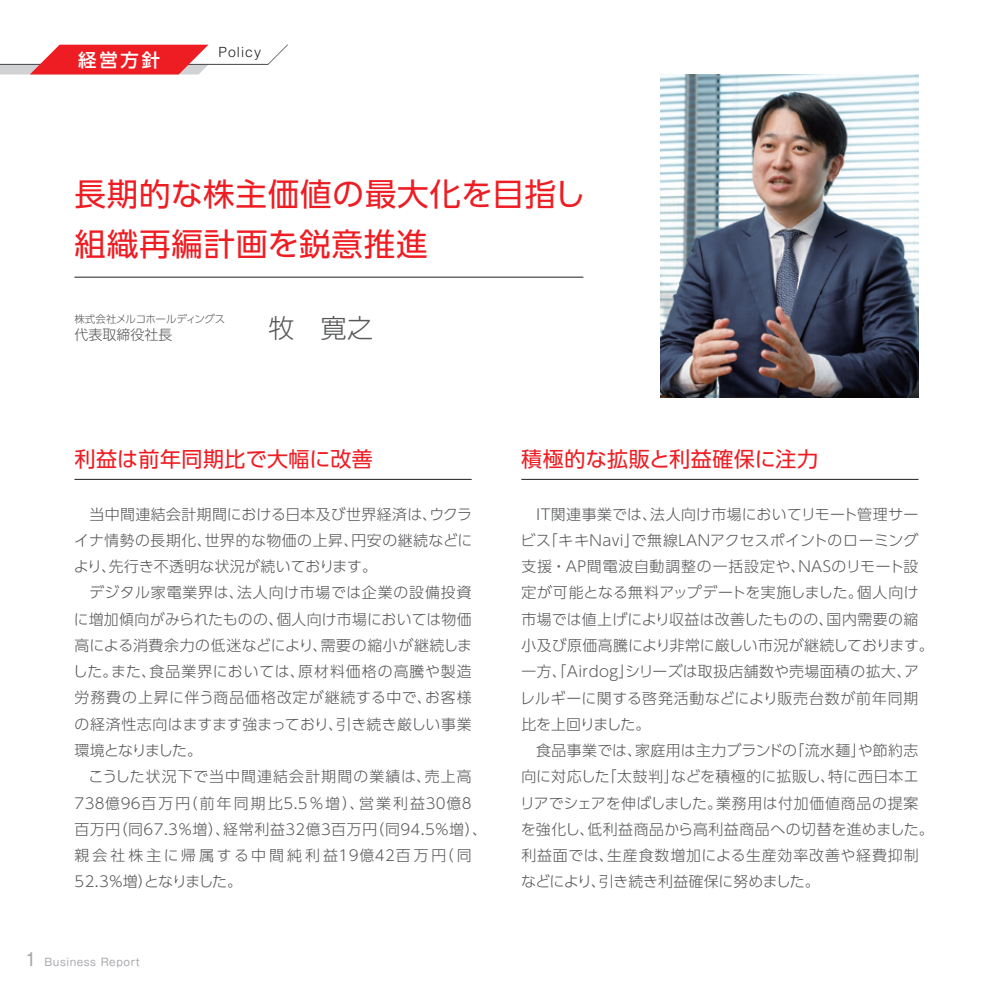
<style>
.page{position:relative;width:993px;height:993px;background:#fff}
.page>*{position:absolute;margin:0;border:0;box-sizing:border-box;transform-origin:0 0}
.t1{font:31.5px/49px "UD Shin Go Pro";letter-spacing:.025em;color:#ee1d23}
.t2{font:300 26.25px "UD Shin Go Pro";color:#57585a}
.t3{font:21px "UD Shin Go Pro";letter-spacing:.025em;color:#ee1d23}
.t4{font:500 18.38px "UD Shin Go Pro";color:#fff}
.t5{font:300 14.88px/26.2px "UD Shin Go Pro";letter-spacing:.03em;color:#57585a;text-align:justify}
.t6{font:300 14.88px/26.2px "UD Shin Go Pro";letter-spacing:.055em;color:#57585a}
.t7{font:300 14px "UD Shin Go Pro";color:#57585a}
.t8{font:300 14px "Helvetica LT Std";letter-spacing:.075em;color:#231f20}
.t9{font:300 10.5px "UD Shin Go Pro";letter-spacing:-.04em;color:#57585a}
.t10{font:10.5px "Gothic MB101 Pr 5";letter-spacing:.05em;color:#a8a9ad}
.s1{font-size:17.5px}
</style>
<div class="page">
<img style="left:660px;top:74px;width:258px;height:323px">
<hr style="left:74px;top:277px;width:509px;height:1px;background:#231f20">
<hr style="left:74px;top:479px;width:397px;height:1px;background:#231f20">
<hr style="left:521px;top:479px;width:397px;height:1px;background:#231f20">
<svg style="left:0;top:44px;width:288px;height:30px"></svg>
<p class="t4" style="left:78px;top:45px;width:83px">経営方針</p>
<p class="t8" style="left:218px;top:43px;width:44px">Policy</p>
<h1 class="t1" style="left:74px;top:169px;width:512px">長期的な株主価値の最大化を目指し組織再編計画を鋭意推進</h1>
<p class="t9" style="left:74px;top:310px;width:152px">株式会社メルコホールディングス</p>
<p class="t7" style="left:74px;top:323px;width:99px">代表取締役社長</p>
<h2 class="t2" style="left:268px;top:306px;width:106px">牧　寛之</h2>
<h3 class="t3" style="left:74px;top:442px;width:300px">利益は前年同期比で大幅に改善</h3>
<h3 class="t3" style="left:521px;top:442px;width:298px">積極的な拡販と利益確保に注力</h3>
<p class="t5" style="left:74px;top:500px;width:399px;text-indent:15px">当中間連結会計期間における日本及び世界経済は、ウクライナ情勢の長期化、世界的な物価の上昇、円安の継続などにより、先行き不透明な状況が続いております。</p>
<p class="t5" style="left:73px;top:579px;width:401px;text-indent:16px">デジタル家電業界は、法人向け市場では企業の設備投資に増加傾向がみられたものの、個人向け市場においては物価高による消費余力の低迷などにより、需要の縮小が継続しました。また、食品業界においては、原材料価格の高騰や製造労務費の上昇に伴う商品価格改定が継続する中で、お客様の経済性志向はますます強まっており、引き続き厳しい事業環境となりました。</p>
<p class="t6" style="left:74px;top:762px;width:414px;text-indent:14px">こうした状況下で当中間連結会計期間の業績は、売上高<br>738億96百万円（前年同期比5.5％増）、営業利益30億8百万円（同67.3％増）、経常利益32億3百万円（同94.5％増）、親会社株主に帰属する中間純利益19億42百万円（同<br>52.3％増）となりました。</p>
<p class="t5" style="left:520px;top:500px;width:415px;text-align:left;text-indent:16px">IT関連事業では、法人向け市場においてリモート管理サービス「キキNavi」で無線LANアクセスポイントのローミング支援・AP間電波自動調整の一括設定や、NASのリモート設定が可能となる無料アップデートを実施しました。個人向け市場では値上げにより収益は改善したものの、国内需要の縮小及び原価高騰により非常に厳しい市況が継続しております。一方、「Airdog」シリーズは取扱店舗数や売場面積の拡大、アレルギーに関する啓発活動などにより販売台数が前年同期比を上回りました。</p>
<p class="t5" style="left:520px;top:736px;width:415px;text-align:left;text-indent:16px">食品事業では、家庭用は主力ブランドの「流水麺」や節約志向に対応した「太鼓判」などを積極的に拡販し、特に西日本エリアでシェアを伸ばしました。業務用は付加価値商品の提案を強化し、低利益商品から高利益商品への切替を進めました。利益面では、生産食数増加による生産効率改善や経費抑制などにより、引き続き利益確保に努めました。</p>
<p class="t10" style="left:25px;top:953px;width:116px"><span class="s1">1</span> Business Report</p>
</div>
